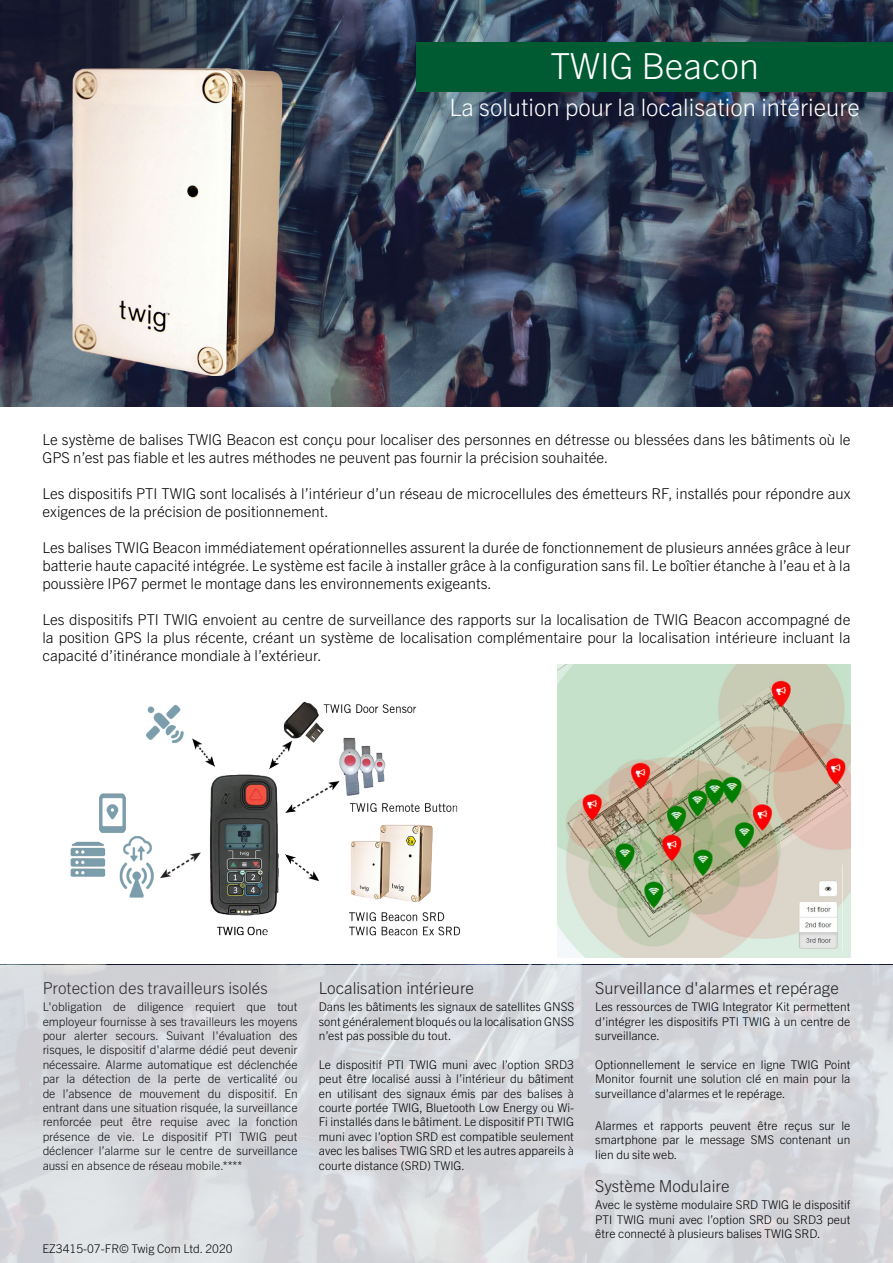
<style>
.page{position:relative;width:893px;height:1263px;background:#fff}
.page>*{position:absolute;margin:0;border:0;box-sizing:border-box;transform-origin:0 0}
.Paragraph_Style_P5_d{font:300 36px "Trade Gothic Next LT Pro";color:#fff}
.TWIG_P5_datasheet_se{font:300 24px "Trade Gothic Next LT Pro";color:#fff}
.TWIG_P5_datasheet_pa{font:300 16.5px "Trade Gothic Next LT Pro";color:#231f20}
.TWIG_ingressi_10_pt{font:300 15px/18px "Trade Gothic Next LT Pro";color:#000}
.TWIG_P5_datasheet_ma{font:300 12px/14.4px "Trade Gothic Next LT Pro";color:#000;text-align:justify}
.TWIG_P5_datasheet_ma-2{font:300 12px "Trade Gothic Next LT Pro";color:#040503}
</style>
<div class="page">
<img style="left:0;top:0;width:893px;height:406px">
<div style="left:416px;top:43px;width:477px;height:49px;background:#005a32"></div>
<svg style="left:0;top:964px;width:893px;height:299px;background:#d5d7db"></svg>
<img style="left:557px;top:664px;width:293px;height:293px">
<img style="left:70px;top:701px;width:391px;height:235px">
<img style="left:43px;top:58px;width:292px;height:318px">
<p class="Paragraph_Style_P5_d" style="left:550px;top:41px;width:210px">TWIG Beacon</p>
<p class="TWIG_P5_datasheet_se" style="left:450px;top:91px;width:412px">La solution pour la localisation intérieure</p>
<p class="TWIG_ingressi_10_pt" style="left:43px;top:430px;width:809px">Le système de balises TWIG Beacon est conçu pour localiser des personnes en détresse ou blessées dans les bâtiments où le<br>GPS n’est pas fiable et les autres méthodes ne peuvent pas fournir la précision souhaitée.</p>
<p class="TWIG_ingressi_10_pt" style="left:43px;top:484px;width:809px">Les dispositifs PTI TWIG sont localisés à l’intérieur d’un réseau de microcellules des émetteurs RF, installés pour répondre aux exigences de la précision de positionnement.</p>
<p class="TWIG_ingressi_10_pt" style="left:43px;top:538px;width:809px;text-align:justify">Les balises TWIG Beacon immédiatement opérationnelles assurent la durée de fonctionnement de plusieurs années grâce à leur batterie haute capacité intégrée. Le système est facile à installer grâce à la configuration sans fil. Le boîtier étanche à l’eau et à la poussière IP67 permet le montage dans les environnements exigeants.</p>
<p class="TWIG_ingressi_10_pt" style="left:43px;top:610px;width:809px;text-align:justify">Les dispositifs PTI TWIG envoient au centre de surveillance des rapports sur la localisation de TWIG Beacon accompagné de la position GPS la plus récente, créant un système de localisation complémentaire pour la localisation intérieure incluant la capacité d’itinérance mondiale à l’extérieur.</p>
<h3 class="TWIG_P5_datasheet_pa" style="left:43px;top:976px;width:227px">Protection des travailleurs isolés</h3>
<p class="TWIG_P5_datasheet_ma" style="left:43px;top:999px;width:257px">L'obligation de diligence requiert que tout employeur fournisse à ses travailleurs les moyens pour alerter secours. Suivant l'évaluation des risques, le dispositif d'alarme dédié peut devenir nécessaire. Alarme automatique est déclenchée par la détection de la perte de verticalité ou de l’absence de mouvement du dispositif. En entrant dans une situation risquée, la surveillance renforcée peut être requise avec la fonction présence de vie. Le dispositif PTI TWIG peut déclencer l’alarme sur le centre de surveillance aussi en absence de réseau mobile.****</p>
<p class="TWIG_P5_datasheet_pa" style="left:319px;top:976px;width:157px">Localisation intérieure</p>
<p class="TWIG_P5_datasheet_ma" style="left:319px;top:999px;width:257px">Dans les bâtiments les signaux de satellites GNSS sont généralement bloqués ou la localisation GNSS n’est pas possible du tout.</p>
<p class="TWIG_P5_datasheet_ma" style="left:319px;top:1056px;width:257px">Le dispositif PTI TWIG muni avec l’option SRD3 peut être localisé aussi à l’intérieur du bâtiment en utilisant des signaux émis par des balises à courte portée TWIG, Bluetooth Low Energy ou Wi-Fi installés dans le bâtiment. Le dispositif PTI TWIG muni avec l’option SRD est compatible seulement avec les balises TWIG SRD et les autres appareils à courte distance (SRD) TWIG.</p>
<p class="TWIG_P5_datasheet_ma-2" style="left:43px;top:1240px;width:192px">EZ3415-07-FR© Twig Com Ltd. 2020</p>
<p class="TWIG_P5_datasheet_pa" style="left:595px;top:976px;width:245px">Surveillance d'alarmes et repérage</p>
<p class="TWIG_P5_datasheet_ma" style="left:595px;top:999px;width:257px">Les ressources de TWIG Integrator Kit permettent d’intégrer les dispositifs PTI TWIG à un centre de surveillance.</p>
<p class="TWIG_P5_datasheet_ma" style="left:595px;top:1056px;width:257px">Optionnellement le service en ligne TWIG Point Monitor fournit une solution clé en main pour la surveillance d’alarmes et le repérage.</p>
<p class="TWIG_P5_datasheet_ma" style="left:595px;top:1118px;width:257px">Alarmes et rapports peuvent être reçus sur le smartphone par le message SMS contenant un lien du site web.</p>
<p class="TWIG_P5_datasheet_pa" style="left:595px;top:1174px;width:136px">Système Modulaire</p>
<p class="TWIG_P5_datasheet_ma" style="left:595px;top:1197px;width:257px">Avec le système modulaire SRD TWIG le dispositif PTI TWIG muni avec l’option SRD ou SRD3 peut être connecté à plusieurs balises TWIG SRD.</p>
</div>
